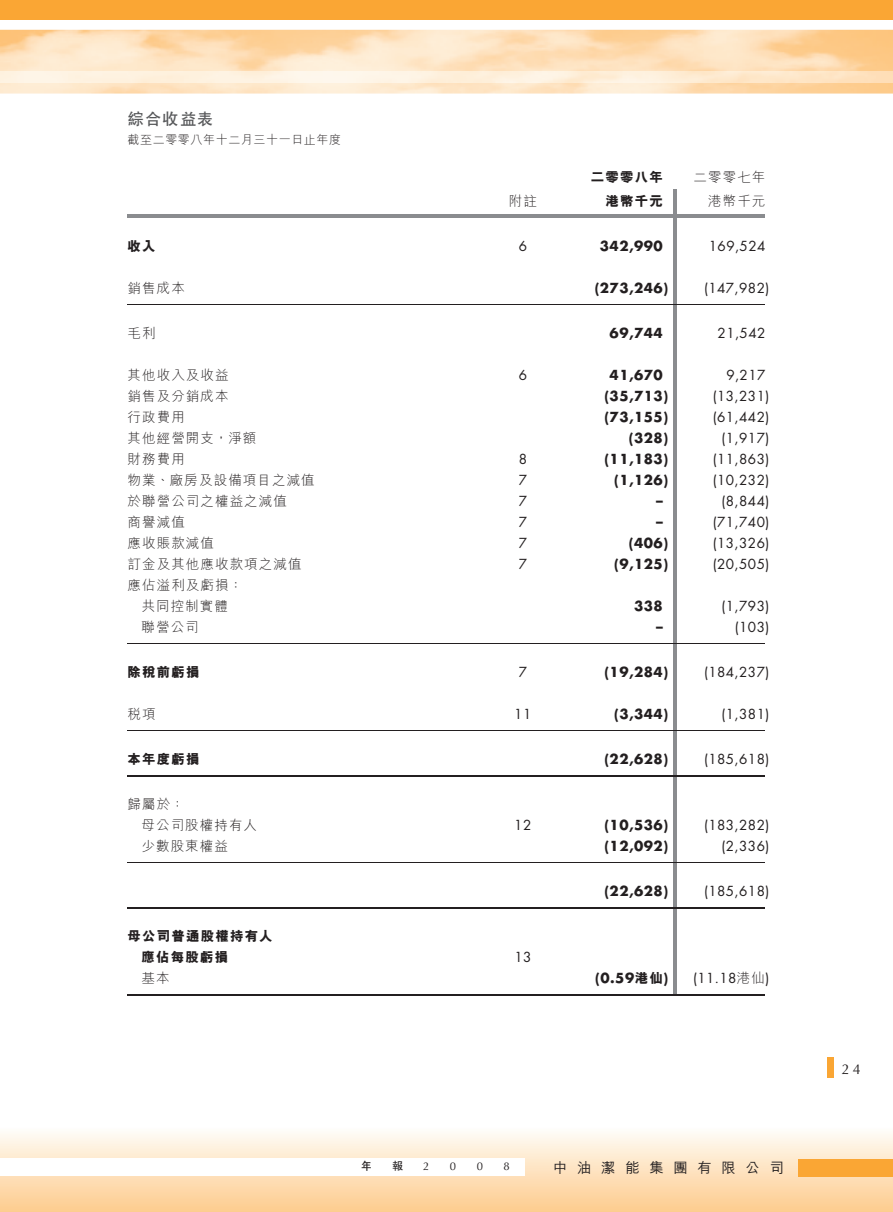
<style>
.page{position:relative;width:893px;height:1212px;background:#fff}
.page>*{position:absolute;margin:0;border:0;box-sizing:border-box;transform-origin:0 0}
.t1{font:16.5px "C Hei 2 HK Bold B5 pc H";letter-spacing:.05em;color:#57585a}
.t2{font:14.25px "M Hei HK Medium B5 pc H";letter-spacing:.69em;color:#231f20}
.t3{font:14.25px "Optima LT Std";color:#231f20}
.t4{font:13.5px "Futura Std";letter-spacing:.03em;color:#231f20}
.t5{font:700 13.5px "Futura Std";letter-spacing:.035em;color:#231f20}
.t6{font:13.5px/21px "M Hei HK Light B5 pc H";letter-spacing:.08em;color:#231f20;text-align:center}
.t7{font:13.5px/21px "M Hei HK Xbold B5 pc H";letter-spacing:.085em;color:#231f20}
.t8{font:12px "M Hei HK Light B5 pc H";letter-spacing:.05em;color:#231f20}
.t9{font:11.25px "Optima LT Std";color:#231f20}
.t10{font:11.25px "C Hei 2 HK Bold B5 pc H";color:#231f20}
.s1{font-family:"M Hei HK Xbold B5 pc H";font-weight:400}
.s2{font-family:"M Hei HK Light B5 pc H"}
</style>
<div class="page">
<div style="left:0;top:1107px;width:893px;height:105px;background:linear-gradient(to bottom,#fff,#fdcd91)"></div>
<div style="left:827px;top:1057px;width:6px;height:21px;background:#faa634"></div>
<div style="left:0;top:0;width:893px;height:20px;background:#faa634"></div>
<div style="left:799px;top:1159px;width:94px;height:17px;background:#faa634"></div>
<div style="left:0;top:1158px;width:525px;height:17px;background:#fff"></div>
<hr style="left:673px;top:190px;width:3px;height:805px;background:#8a8c8f">
<hr style="left:128px;top:214px;width:637px;height:3px;background:#8a8c8f">
<hr style="left:128px;top:304px;width:637px;height:1px;background:#231f20">
<hr style="left:128px;top:643px;width:637px;height:1px;background:#231f20">
<hr style="left:128px;top:730px;width:637px;height:1px;background:#231f20">
<hr style="left:128px;top:775px;width:637px;height:1px;background:#231f20">
<hr style="left:128px;top:862px;width:637px;height:1px;background:#231f20">
<hr style="left:128px;top:907px;width:637px;height:1px;background:#231f20">
<hr style="left:128px;top:994px;width:637px;height:1px;background:#231f20">
<p class="t1" style="left:128px;top:113px;width:87px">綜合收益表</p>
<p class="t8" style="left:128px;top:135px;width:215px">截至二零零八年十二月三十一日止年度</p>
<p class="t7" style="left:591px;top:168px;width:74px">二零零八年</p>
<p class="t6" style="left:693px;top:168px;width:73px">二零零七年</p>
<p class="t6" style="left:509px;top:192px;width:30px">附註</p>
<p class="t7" style="left:605px;top:192px;width:59px">港幣千元</p>
<p class="t6" style="left:708px;top:192px;width:59px">港幣千元</p>
<p class="t7" style="left:128px;top:237px;width:30px">收入</p>
<p class="t4" style="left:519px;top:242px;width:10px">6</p>
<p class="t5" style="left:600px;top:239px;width:64px">342,990</p>
<p class="t4" style="left:709px;top:242px;width:58px">169,524</p>
<p class="t6" style="left:128px;top:279px;width:59px">銷售成本</p>
<p class="t5" style="left:595px;top:281px;width:75px">(273,246)</p>
<p class="t4" style="left:704px;top:284px;width:67px">(147,982)</p>
<p class="t6" style="left:128px;top:324px;width:30px">毛利</p>
<p class="t5" style="left:610px;top:326px;width:55px">69,744</p>
<p class="t4" style="left:718px;top:329px;width:49px">21,542</p>
<p class="t6" style="left:128px;top:366px;width:103px">其他收入及收益</p>
<p class="t4" style="left:519px;top:371px;width:10px">6</p>
<p class="t5" style="left:610px;top:368px;width:55px">41,670</p>
<p class="t4" style="left:726px;top:371px;width:41px">9,217</p>
<p class="t6" style="left:128px;top:387px;width:103px">銷售及分銷成本</p>
<p class="t5" style="left:604px;top:389px;width:65px">(35,713)</p>
<p class="t4" style="left:713px;top:392px;width:58px">(13,231)</p>
<p class="t6" style="left:128px;top:408px;width:59px">行政費用</p>
<p class="t5" style="left:604px;top:410px;width:65px">(73,155)</p>
<p class="t4" style="left:713px;top:413px;width:58px">(61,442)</p>
<p class="t6" style="left:128px;top:429px;width:130px">其他經營開支，淨額</p>
<p class="t5" style="left:629px;top:431px;width:41px">(328)</p>
<p class="t4" style="left:722px;top:434px;width:49px">(1,917)</p>
<p class="t6" style="left:128px;top:450px;width:59px">財務費用</p>
<p class="t4" style="left:519px;top:455px;width:10px">8</p>
<p class="t5" style="left:604px;top:452px;width:65px">(11,183)</p>
<p class="t4" style="left:713px;top:455px;width:58px">(11,863)</p>
<p class="t6" style="left:128px;top:471px;width:189px">物業、廠房及設備項目之減值</p>
<p class="t4" style="left:519px;top:476px;width:10px">7</p>
<p class="t5" style="left:614px;top:473px;width:55px">(1,126)</p>
<p class="t4" style="left:713px;top:476px;width:58px">(10,232)</p>
<p class="t6" style="left:128px;top:492px;width:161px">於聯營公司之權益之減值</p>
<p class="t4" style="left:519px;top:497px;width:10px">7</p>
<p class="t5" style="left:656px;top:494px;width:8px">–</p>
<p class="t4" style="left:722px;top:497px;width:49px">(8,844)</p>
<p class="t6" style="left:128px;top:513px;width:59px">商譽減值</p>
<p class="t4" style="left:519px;top:518px;width:10px">7</p>
<p class="t5" style="left:656px;top:515px;width:8px">–</p>
<p class="t4" style="left:713px;top:518px;width:58px">(71,740)</p>
<p class="t6" style="left:128px;top:534px;width:88px">應收賬款減值</p>
<p class="t4" style="left:519px;top:539px;width:10px">7</p>
<p class="t5" style="left:629px;top:536px;width:41px">(406)</p>
<p class="t4" style="left:713px;top:539px;width:58px">(13,326)</p>
<p class="t6" style="left:128px;top:555px;width:175px">訂金及其他應收款項之減值</p>
<p class="t4" style="left:519px;top:560px;width:10px">7</p>
<p class="t5" style="left:614px;top:557px;width:55px">(9,125)</p>
<p class="t4" style="left:713px;top:560px;width:58px">(20,505)</p>
<p class="t6" style="left:128px;top:576px;width:116px">應佔溢利及虧損：共同控制實體</p>
<p class="t5" style="left:634px;top:599px;width:30px">338</p>
<p class="t4" style="left:722px;top:602px;width:49px">(1,793)</p>
<p class="t6" style="left:141px;top:618px;width:59px">聯營公司</p>
<p class="t5" style="left:656px;top:620px;width:8px">–</p>
<p class="t4" style="left:735px;top:623px;width:36px">(103)</p>
<p class="t7" style="left:128px;top:663px;width:74px">除稅前虧損</p>
<p class="t4" style="left:519px;top:668px;width:10px">7</p>
<p class="t5" style="left:604px;top:665px;width:65px">(19,284)</p>
<p class="t4" style="left:704px;top:668px;width:67px">(184,237)</p>
<p class="t6" style="left:128px;top:705px;width:30px">稅項</p>
<p class="t4" style="left:514px;top:710px;width:19px">11</p>
<p class="t5" style="left:614px;top:707px;width:55px">(3,344)</p>
<p class="t4" style="left:722px;top:710px;width:49px">(1,381)</p>
<p class="t7" style="left:128px;top:750px;width:74px">本年度虧損</p>
<p class="t5" style="left:604px;top:752px;width:65px">(22,628)</p>
<p class="t4" style="left:704px;top:755px;width:67px">(185,618)</p>
<p class="t6" style="left:141px;top:795px;width:117px;text-align:left;text-indent:-14px">歸屬於：<br>母公司股權持有人</p>
<p class="t4" style="left:514px;top:821px;width:19px">12</p>
<p class="t5" style="left:604px;top:818px;width:65px">(10,536)</p>
<p class="t4" style="left:704px;top:821px;width:67px">(183,282)</p>
<p class="t6" style="left:141px;top:837px;width:88px">少數股東權益</p>
<p class="t5" style="left:604px;top:839px;width:65px">(12,092)</p>
<p class="t4" style="left:722px;top:842px;width:49px">(2,336)</p>
<p class="t5" style="left:604px;top:884px;width:65px">(22,628)</p>
<p class="t4" style="left:704px;top:887px;width:67px">(185,618)</p>
<p class="t7" style="left:142px;top:927px;width:133px;text-indent:-14px">母公司普通股權持有人應佔每股虧損</p>
<p class="t4" style="left:514px;top:953px;width:19px">13</p>
<p class="t6" style="left:141px;top:969px;width:30px">基本</p>
<p class="t5" style="left:595px;top:971px;width:74px">(0.59<span class="s1">港仙</span>)</p>
<p class="t4" style="left:693px;top:974px;width:78px">(11.18<span class="s2">港仙</span>)</p>
<p class="t10" style="left:361px;top:1162px;width:13px">年</p>
<p class="t10" style="left:392px;top:1162px;width:13px">報</p>
<p class="t9" style="left:423px;top:1159px;width:8px">2</p>
<p class="t9" style="left:450px;top:1159px;width:8px">0</p>
<p class="t9" style="left:477px;top:1159px;width:8px">0</p>
<p class="t9" style="left:503px;top:1159px;width:8px">8</p>
<p class="t2" style="left:553px;top:1162px;width:232px">中油潔能集團有限公司</p>
<p class="t3" style="left:842px;top:1061px;width:20px">24</p>
</div>
